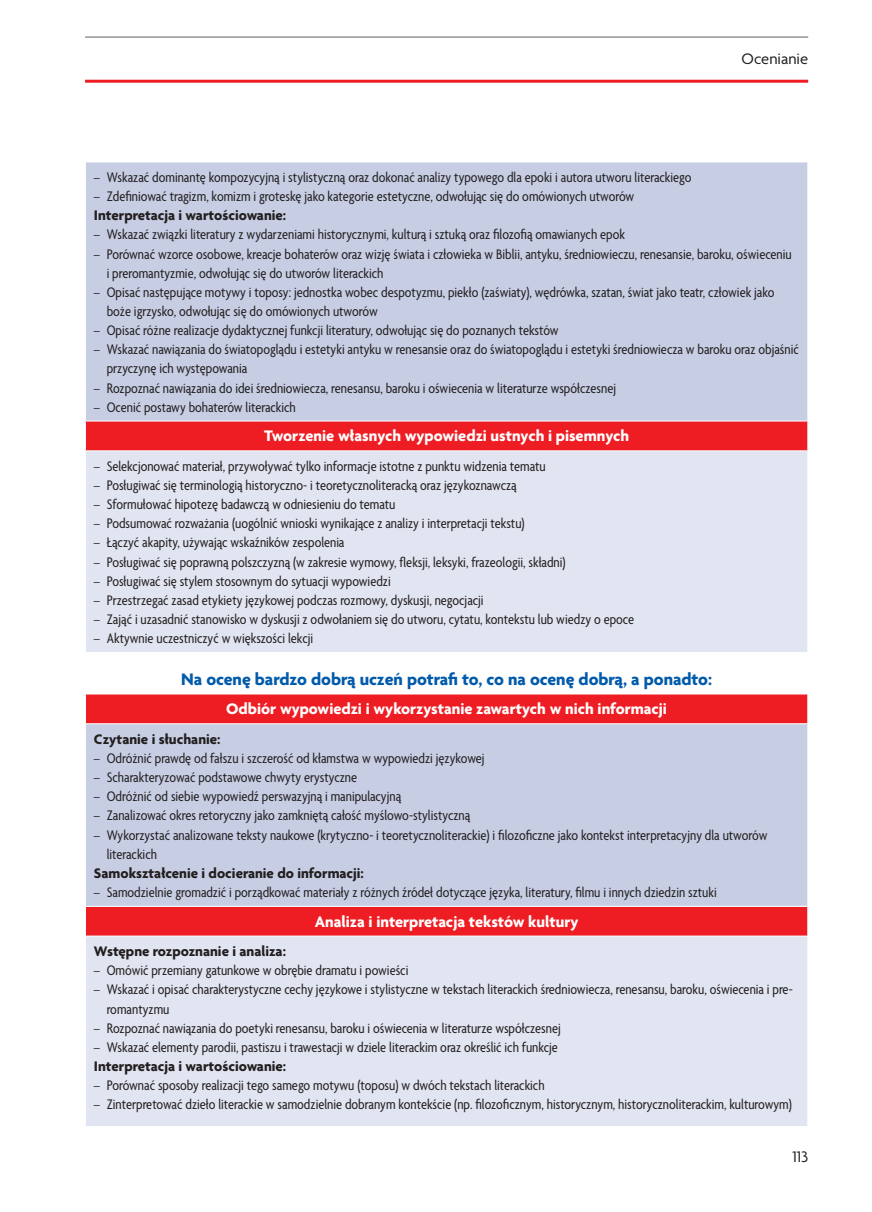
<style>
.page{position:relative;width:872px;height:1212px;background:#fff}
.page>*{position:absolute;margin:0;border:0;box-sizing:border-box;transform-origin:0 0}
.t1{font:700 18px "Agenda Pl";color:#015aaa}
.t2{font:700 16.5px "Agenda Pl";color:#fff}
.t3{font:16.5px "Agenda Pl";color:#231f20}
.t4{font:condensed 15px/19.2px "Agenda Pl";color:#231f20}
.t5{font:700 15px "Agenda Pl";color:#231f20}
</style>
<div class="page">
<hr style="left:85px;top:36px;width:723px;height:2px;background:#939598">
<hr style="left:85px;top:80px;width:723px;height:3px;background:#ee1d23">
<div style="left:85px;top:162px;width:722px;height:259px;background:#c7cee4"></div>
<div style="left:85px;top:421px;width:722px;height:30px;background:#ee1d23"></div>
<div style="left:85px;top:451px;width:722px;height:201px;background:#e1e5f1"></div>
<hr style="left:85px;top:162px;width:723px;height:1px;background:#fff">
<hr style="left:85px;top:162px;width:1px;height:259px;background:#fff">
<hr style="left:85px;top:421px;width:723px;height:1px;background:#fff">
<svg style="left:85px;top:421px;width:1px;height:29px"></svg>
<svg style="left:807px;top:421px;width:1px;height:29px"></svg>
<hr style="left:85px;top:450px;width:723px;height:1px;background:#fff">
<hr style="left:85px;top:451px;width:1px;height:201px;background:#fff">
<div style="left:86px;top:695px;width:721px;height:241px;background:#ee1d23"></div>
<div style="left:85px;top:724px;width:722px;height:182px;background:#c7cee4"></div>
<div style="left:85px;top:936px;width:722px;height:190px;background:#e1e5f1"></div>
<svg style="left:807px;top:694px;width:1px;height:29px"></svg>
<hr style="left:85px;top:723px;width:723px;height:1px;background:#fff">
<hr style="left:85px;top:724px;width:1px;height:182px;background:#fff">
<hr style="left:85px;top:906px;width:723px;height:1px;background:#fff">
<svg style="left:807px;top:907px;width:1px;height:29px"></svg>
<hr style="left:85px;top:936px;width:723px;height:1px;background:#fff">
<hr style="left:85px;top:936px;width:1px;height:190px;background:#fff">
<p class="t3" style="left:741px;top:49px;width:68px">Ocenianie</p>
<p class="t4" style="left:94px;top:167px;width:599px">– Wskazać dominantę kompozycyjną i stylistyczną oraz dokonać analizy typowego dla epoki i autora utworu literackiego</p>
<p class="t4" style="left:94px;top:186px;width:542px">– Zdefiniować tragizm, komizm i groteskę jako kategorie estetyczne, odwołując się do omówionych utworów</p>
<p class="t5" style="left:94px;top:206px;width:194px">Interpretacja i wartościowanie:</p>
<p class="t4" style="left:94px;top:225px;width:532px">– Wskazać związki literatury z wydarzeniami historycznymi, kulturą i sztuką oraz filozofią omawianych epok</p>
<p class="t4" style="left:107px;top:244px;width:686px;text-indent:-13px">– Porównać wzorce osobowe, kreacje bohaterów oraz wizję świata i człowieka w Biblii, antyku, średniowieczu, renesansie, baroku, oświeceniu i preromantyzmie, odwołując się do utworów literackich</p>
<p class="t4" style="left:107px;top:282px;width:669px;text-indent:-13px">– Opisać następujące motywy i toposy: jednostka wobec despotyzmu, piekło (zaświaty), wędrówka, szatan, świat jako teatr, człowiek jako boże igrzysko, odwołując się do omówionych utworów</p>
<p class="t4" style="left:94px;top:320px;width:466px">– Opisać różne realizacje dydaktycznej funkcji literatury, odwołując się do poznanych tekstów</p>
<p class="t4" style="left:107px;top:340px;width:693px;text-indent:-13px">– Wskazać nawiązania do światopoglądu i estetyki antyku w renesansie oraz do światopoglądu i estetyki średniowiecza w baroku oraz objaśnić przyczynę ich występowania</p>
<p class="t4" style="left:94px;top:378px;width:523px">– Rozpoznać nawiązania do idei średniowiecza, renesansu, baroku i oświecenia w literaturze współczesnej</p>
<p class="t4" style="left:94px;top:397px;width:203px">– Ocenić postawy bohaterów literackich</p>
<p class="t2" style="left:264px;top:426px;width:366px">Tworzenie własnych wypowiedzi ustnych i pisemnych</p>
<p class="t4" style="left:94px;top:456px;width:453px">– Selekcjonować materiał, przywoływać tylko informacje istotne z punktu widzenia tematu</p>
<p class="t4" style="left:94px;top:475px;width:424px">– Posługiwać się terminologią historyczno- i teoretycznoliteracką oraz językoznawczą</p>
<p class="t4" style="left:94px;top:494px;width:303px">– Sformułować hipotezę badawczą w odniesieniu do tematu</p>
<p class="t4" style="left:94px;top:514px;width:432px">– Podsumować rozważania (uogólnić wnioski wynikające z analizy i interpretacji tekstu)</p>
<p class="t4" style="left:94px;top:533px;width:252px">– Łączyć akapity, używając wskaźników zespolenia</p>
<p class="t4" style="left:94px;top:552px;width:473px">– Posługiwać się poprawną polszczyzną (w zakresie wymowy, fleksji, leksyki, frazeologii, składni)</p>
<p class="t4" style="left:94px;top:571px;width:298px">– Posługiwać się stylem stosownym do sytuacji wypowiedzi</p>
<p class="t4" style="left:94px;top:590px;width:391px">– Przestrzegać zasad etykiety językowej podczas rozmowy, dyskusji, negocjacji</p>
<p class="t4" style="left:94px;top:609px;width:541px">– Zająć i uzasadnić stanowisko w dyskusji z odwołaniem się do utworu, cytatu, kontekstu lub wiedzy o epoce</p>
<p class="t4" style="left:94px;top:628px;width:221px">– Aktywnie uczestniczyć w większości lekcji</p>
<p class="t1" style="left:181px;top:668px;width:532px">na ocenę bardzo dobrą uczeń potrafi to, co na ocenę dobrą, a ponadto:</p>
<p class="t2" style="left:226px;top:699px;width:442px">Odbiór wypowiedzi i wykorzystanie zawartych w nich informacji</p>
<p class="t5" style="left:94px;top:730px;width:128px">Czytanie i słuchanie:</p>
<p class="t4" style="left:94px;top:748px;width:392px">– Odróżnić prawdę od fałszu i szczerość od kłamstwa w wypowiedzi językowej</p>
<p class="t4" style="left:94px;top:767px;width:265px">– Scharakteryzować podstawowe chwyty erystyczne</p>
<p class="t4" style="left:94px;top:786px;width:309px">– Odróżnić od siebie wypowiedź perswazyjną i manipulacyjną</p>
<p class="t4" style="left:94px;top:806px;width:378px">– Zanalizować okres retoryczny jako zamkniętą całość myślowo-stylistyczną</p>
<p class="t4" style="left:107px;top:825px;width:662px;text-indent:-13px">– Wykorzystać analizowane teksty naukowe (krytyczno- i teoretycznoliterackie) i filozoficzne jako kontekst interpretacyjny dla utworów literackich</p>
<p class="t5" style="left:94px;top:864px;width:271px">Samokształcenie i docieranie do informacji:</p>
<p class="t4" style="left:94px;top:882px;width:624px">– Samodzielnie gromadzić i porządkować materiały z różnych źródeł dotyczące języka, literatury, filmu i innych dziedzin sztuki</p>
<p class="t2" style="left:315px;top:911px;width:265px">Analiza i interpretacja tekstów kultury</p>
<p class="t5" style="left:94px;top:942px;width:193px">Wstępne rozpoznanie i analiza:</p>
<p class="t4" style="left:94px;top:960px;width:316px">– Omówić przemiany gatunkowe w obrębie dramatu i powieści</p>
<p class="t4" style="left:107px;top:980px;width:687px;text-indent:-13px">– Wskazać i opisać charakterystyczne cechy językowe i stylistyczne w tekstach literackich średniowiecza, renesansu, baroku, oświecenia i pre&shy;romantyzmu</p>
<p class="t4" style="left:94px;top:1018px;width:468px">– Rozpoznać nawiązania do poetyki renesansu, baroku i oświecenia w literaturze współczesnej</p>
<p class="t4" style="left:94px;top:1037px;width:465px">– Wskazać elementy parodii, pastiszu i trawestacji w dziele literackim oraz określić ich funkcje</p>
<p class="t5" style="left:94px;top:1057px;width:194px">Interpretacja i wartościowanie:</p>
<p class="t4" style="left:94px;top:1075px;width:452px">– Porównać sposoby realizacji tego samego motywu (toposu) w dwóch tekstach literackich</p>
<p class="t4" style="left:94px;top:1094px;width:699px">– Zinterpretować dzieło literackie w samodzielnie dobranym kontekście (np. filozoficznym, historycznym, historycznoliterackim, kulturowym)</p>
<p class="t3" style="left:792px;top:1147px;width:17px">113</p>
</div>
